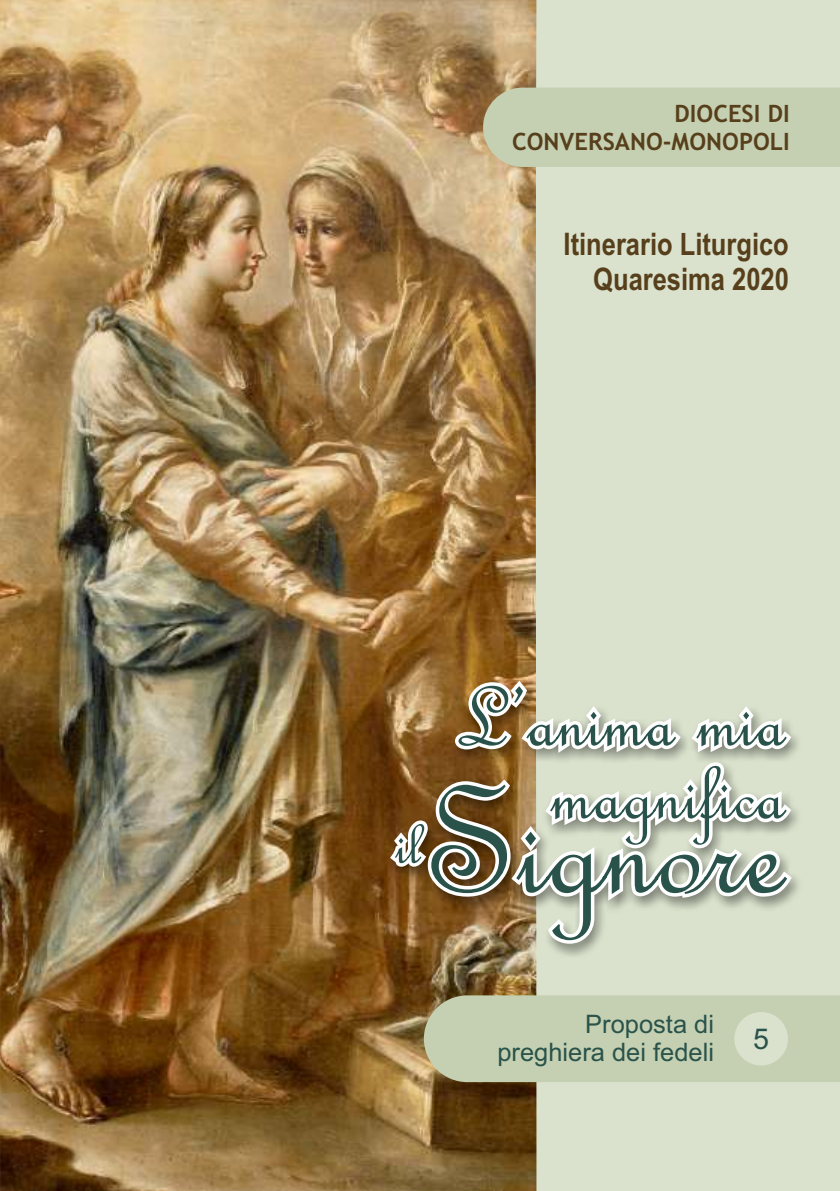
<style>
.page{position:relative;width:840px;height:1191px;background:#fff}
.page>*{position:absolute;margin:0;border:0;box-sizing:border-box;transform-origin:0 0}
.t1{font:700 31px/35.6px "Arial Narrow";color:#573f1c;text-align:right}
.t2{font:28.6px "Arial";color:#2a534b}
.t3{font:25.4px/28.4px "Arial";color:#2a534b;text-align:right}
.t4{font:700 23.8px/27.8px "Trebuchet MS";color:#573f1c;text-align:right}
</style>
<div class="page">
<div style="left:0;top:0;width:839px;height:1191px;background:#dae2cd"></div>
<img style="left:0;top:0;width:536px;height:1191px">
<img style="left:387px;top:681px;width:412px;height:276px">
<svg style="left:390px;top:680px;width:401px;height:263px"></svg>
<svg style="left:458px;top:686px;width:328px;height:60px"></svg>
<svg style="left:549px;top:766px;width:237px;height:18px"></svg>
<svg style="left:431px;top:784px;width:355px;height:156px"></svg>
<svg style="left:394px;top:824px;width:30px;height:39px"></svg>
<div style="left:483px;top:88px;width:356px;height:79px;background:#c4d0b1"></div>
<div style="left:423px;top:995px;width:416px;height:87px;background:#c4d0b1"></div>
<div style="left:734px;top:1012px;width:53px;height:53px;background:#dae2cd;border-radius:50%"></div>
<p class="t4" style="left:512px;top:102px;width:279px">DIOCESI DI<br>CONVERSANO-MONOPOLI</p>
<p class="t1" style="left:563px;top:229px;width:227px">Itinerario Liturgico<br>Quaresima 2020</p>
<p class="t3" style="left:497px;top:1012px;width:218px">Proposta di preghiera dei fedeli</p>
<p class="t2" style="left:752px;top:1028px;width:17px">5</p>
</div>
